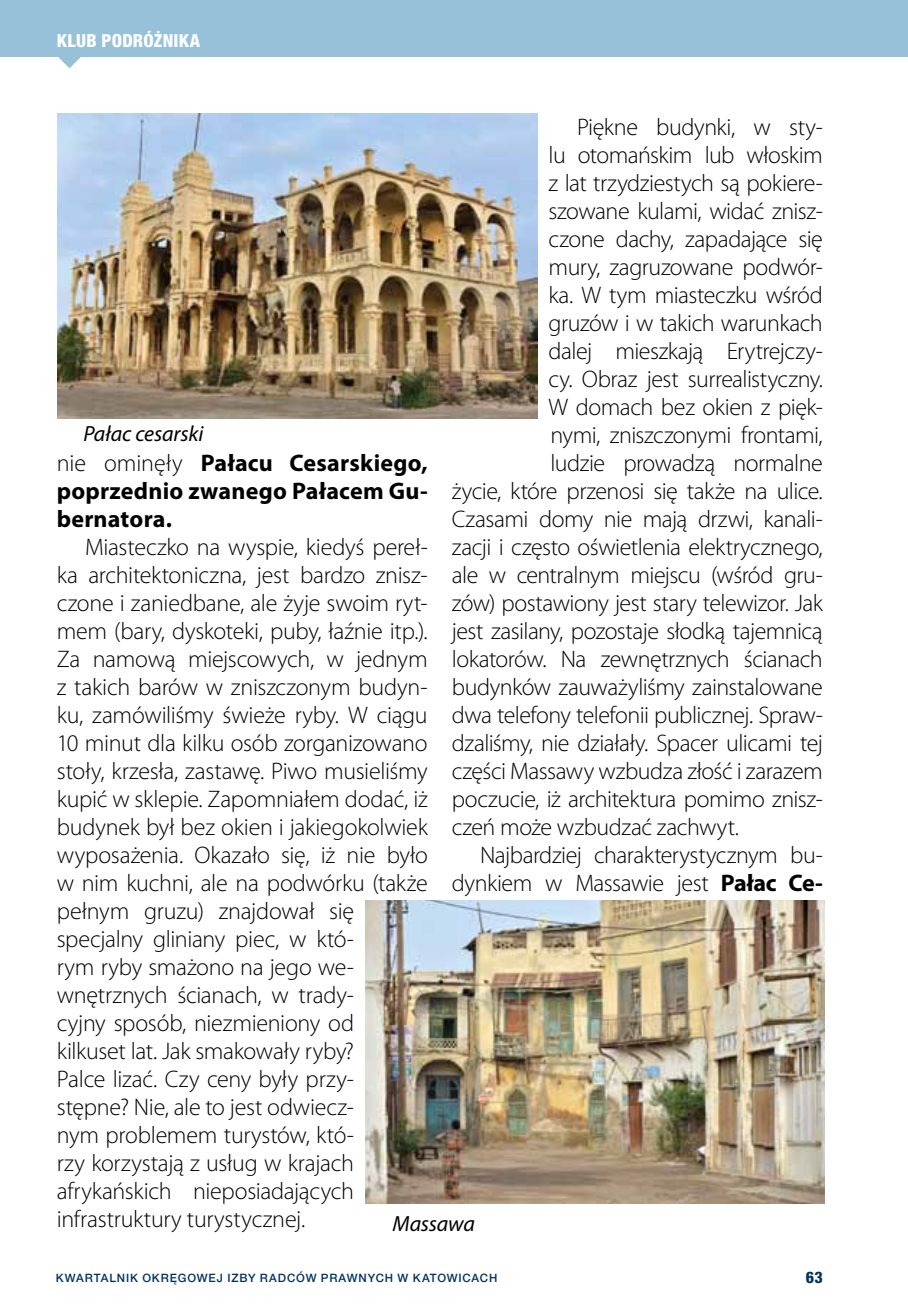
<style>
.page{position:relative;width:908px;height:1304px;background:#fff}
.page>*{position:absolute;margin:0;border:0;box-sizing:border-box;transform-origin:0 0}
.t1{font:300 24px/28px "Myriad Pro";letter-spacing:-.015em;color:#000}
.t2{font:700 24px/28px "Myriad Pro";letter-spacing:.01em;color:#000;text-align:justify}
.t3{font:italic 22px "Myriad Pro";letter-spacing:-.005em;color:#000}
.t4{font:800 condensed 18px "Helvetica Neue LT Pro";letter-spacing:.01em;color:#fff}
.t5{font:800 condensed 16px "Helvetica Neue LT Pro";color:#003361}
.t6{font:500 11.6px "Helvetica Neue LT Pro";letter-spacing:.075em;color:#003361}
.s1{font-weight:700}
.s2{font-weight:300}
</style>
<div class="page">
<div style="left:0;top:0;width:907px;height:57px;background:#97c1d8"></div>
<img style="left:58px;top:113px;width:479px;height:305px">
<img style="left:365px;top:900px;width:459px;height:303px">
<svg style="left:58px;top:57px;width:23px;height:11px"></svg>
<p class="t4" style="left:57px;top:29px;width:145px">KLUB PODRÓŻNIKA</p>
<p class="t1" style="left:576px;top:113px;width:247px">Piękne budynki, w sty-</p>
<p class="t1" style="left:548px;top:141px;width:275px">lu otomańskim lub włoskim</p>
<p class="t1" style="left:548px;top:169px;width:275px">z lat trzydziestych są pokiere-</p>
<p class="t1" style="left:548px;top:197px;width:275px">szowane kulami, widać znisz-</p>
<p class="t1" style="left:548px;top:225px;width:275px">czone dachy, zapadające się</p>
<p class="t1" style="left:548px;top:253px;width:275px">mury, zagruzowane podwór-</p>
<p class="t1" style="left:548px;top:281px;width:275px">ka. W tym miasteczku wśród</p>
<p class="t1" style="left:548px;top:309px;width:275px">gruzów i w takich warunkach</p>
<p class="t1" style="left:548px;top:337px;width:275px">dalej mieszkają Erytrejczy-</p>
<p class="t1" style="left:548px;top:365px;width:275px">cy. Obraz jest surrealistyczny.</p>
<p class="t1" style="left:548px;top:393px;width:275px">W domach bez okien z pięk-</p>
<p class="t1" style="left:550px;top:421px;width:274px">nymi, zniszczonymi frontami,</p>
<p class="t1" style="left:550px;top:449px;width:274px">ludzie prowadzą normalne</p>
<p class="t1" style="left:451px;top:477px;width:372px">życie, które przenosi się także na ulice.</p>
<p class="t1" style="left:451px;top:505px;width:372px">Czasami domy nie mają drzwi, kanali-</p>
<p class="t1" style="left:451px;top:533px;width:372px">zacji i często oświetlenia elektrycznego,</p>
<p class="t1" style="left:451px;top:561px;width:372px">ale w centralnym miejscu (wśród gru-</p>
<p class="t1" style="left:451px;top:589px;width:372px">zów) postawiony jest stary telewizor. Jak</p>
<p class="t1" style="left:451px;top:617px;width:372px">jest zasilany, pozostaje słodką tajemnicą</p>
<p class="t1" style="left:451px;top:645px;width:372px">lokatorów. Na zewnętrznych ścianach</p>
<p class="t1" style="left:451px;top:673px;width:372px">budynków zauważyliśmy zainstalowane</p>
<p class="t1" style="left:451px;top:701px;width:372px">dwa telefony telefonii publicznej. Spraw-</p>
<p class="t1" style="left:451px;top:729px;width:372px">dzaliśmy, nie działały. Spacer ulicami tej</p>
<p class="t1" style="left:451px;top:757px;width:372px">części Massawy wzbudza złość i zarazem</p>
<p class="t1" style="left:451px;top:785px;width:372px">poczucie, iż architektura pomimo znisz-</p>
<p class="t1" style="left:451px;top:813px;width:288px">czeń może wzbudzać zachwyt.</p>
<p class="t1" style="left:480px;top:841px;width:344px">Najbardziej charakterystycznym bu-</p>
<p class="t1" style="left:451px;top:869px;width:372px">dynkiem w Massawie jest <span class="s1">Pałac Ce-</span></p>
<p class="t3" style="left:83px;top:420px;width:121px">Pałac cesarski</p>
<p class="t2" style="left:57px;top:448px;width:372px"><span class="s2">nie ominęły</span> Pałacu Cesarskiego, poprzednio zwanego Pałacem Gu&shy;bernatora.</p>
<p class="t1" style="left:57px;top:533px;width:372px;text-indent:28px">Miasteczko na wyspie, kiedyś pereł&shy;ka architektoniczna, jest bardzo znisz&shy;czone i zaniedbane, ale żyje swoim ryt&shy;mem (bary, dyskoteki, puby, łaźnie itp.).<br>Za namową miejscowych, w jednym z takich barów w zniszczonym budyn&shy;ku, zamówiliśmy świeże ryby. W ciągu 10 minut dla kilku osób zorganizowano stoły, krzesła, zastawę. Piwo musieliśmy kupić w sklepie. Zapomniałem dodać, iż budynek był bez okien i jakiegokolwiek wyposażenia. Okazało się, iż nie było w nim kuchni, ale na podwórku (także pełnym gruzu) znajdował się specjalny gliniany piec, w któ-<br>rym ryby smażono na jego we&shy;wnętrznych ścianach, w trady-<br>cyjny sposób, niezmieniony od kilkuset lat. Jak smakowały ryby?<br>Palce lizać. Czy ceny były przy&shy;stępne? Nie, ale to jest odwiecz-<br>nym problemem turystów, któ-<br>rzy korzystają z usług w krajach afrykańskich nieposiadających infrastruktury turystycznej.</p>
<p class="t3" style="left:392px;top:1210px;width:84px">Massawa</p>
<p class="t6" style="left:56px;top:1271px;width:284px">KWARTALNIK OKR ĘGOWEJ IZBY RADCÓW PRAWN</p>
<p class="t6" style="left:367px;top:1271px;width:63px">YCH W KATOWI</p>
<p class="t6" style="left:462px;top:1271px;width:36px">CACH</p>
<p class="t5" style="left:805px;top:1267px;width:18px">63</p>
</div>
